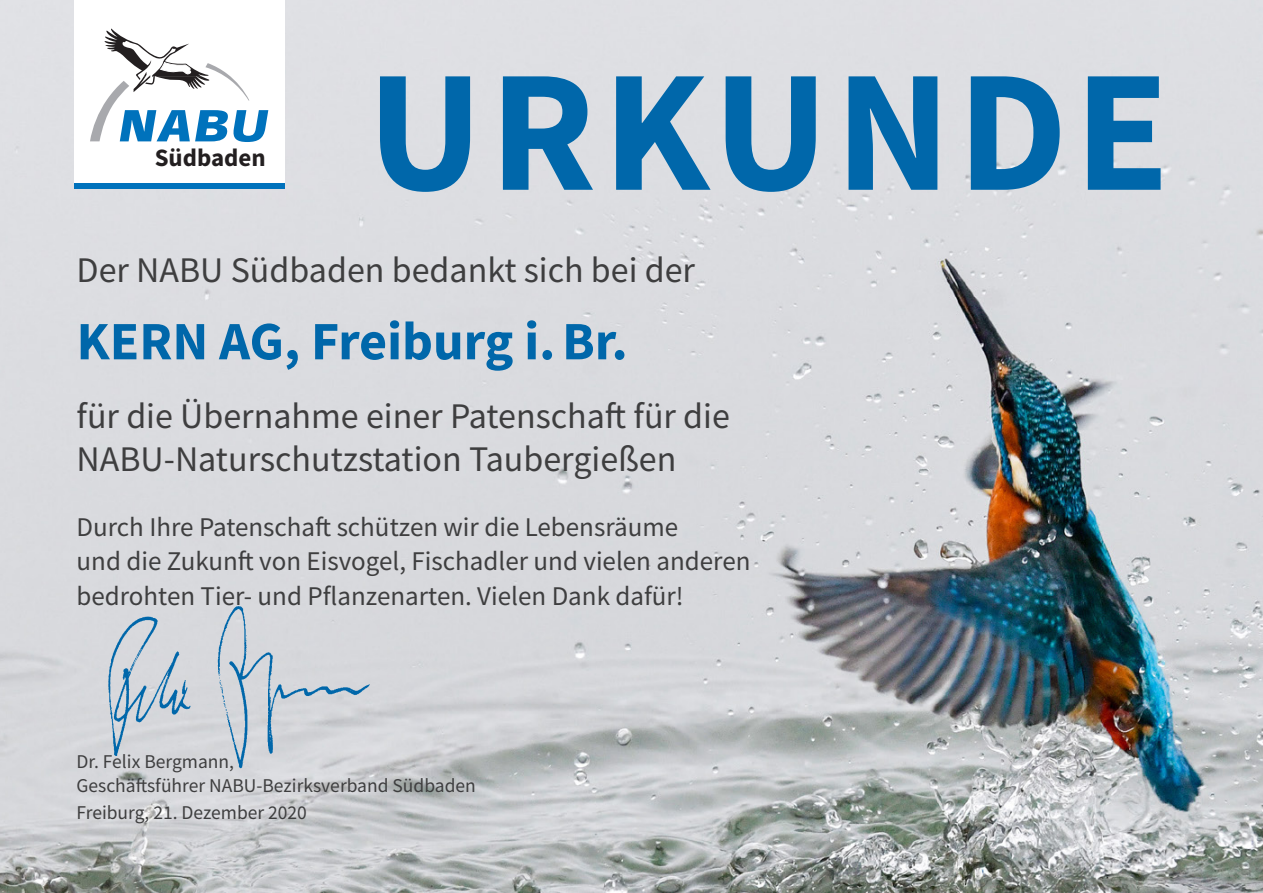
<style>
.page{position:relative;width:1263px;height:893px;background:#fff}
.page>*{position:absolute;margin:0;border:0;box-sizing:border-box;transform-origin:0 0}
.t1{font:700 173.85px "Source Sans Pro";letter-spacing:.04em;color:#0067aa}
.t2{font:700 54px "Source Sans Pro";color:#0067aa}
.t3{font:36px/43.2px "Source Sans Pro";color:#3e3e3f}
.t4{font:27px/34.5px "Source Sans Pro";color:#3e3e3f}
.t5{font:700 24.9px "Source Sans Pro";color:#231f20}
.t6{font:19.5px/23.4px "Source Sans Pro";color:#3e3e3f}
</style>
<div class="page">
<img style="left:0;top:0;width:1263px;height:893px">
<div style="left:75px;top:0;width:210px;height:189px;background:#fff"></div>
<svg style="left:90px;top:28px;width:178px;height:114px"></svg>
<div style="left:75px;top:184px;width:210px;height:5px;background:#0072bc"></div>
<img style="left:62px;top:600px;width:365px;height:182px">
<p class="t5" style="left:155px;top:141px;width:112px">Südbaden</p>
<p class="t1" style="left:367px;top:14px;width:804px">URKUNDE</p>
<p class="t3" style="left:77px;top:248px;width:620px">Der NABU Südbaden bedankt sich bei der</p>
<p class="t2" style="left:77px;top:305px;width:553px">KERN AG, Freiburg i.Br.</p>
<p class="t3" style="left:77px;top:394px;width:655px">für die Übernahme einer Patenschaft für die<br>NABU-Naturschutzstation Taubergießen</p>
<p class="t4" style="left:77px;top:509px;width:675px">Durch Ihre Patenschaft schützen wir die Lebensräume<br>und die Zukunft von Eisvogel, Fischadler und vielen anderen bedrohten Tier- und Pflanzenarten. Vielen Dank dafür!</p>
<p class="t6" style="left:77px;top:750px;width:401px">Dr. Felix Bergmann,<br>Geschäftsführer NABU-Bezirksverband Südbaden</p>
<p class="t6" style="left:77px;top:800px;width:232px">Freiburg, 21. Dezember 2020</p>
</div>
